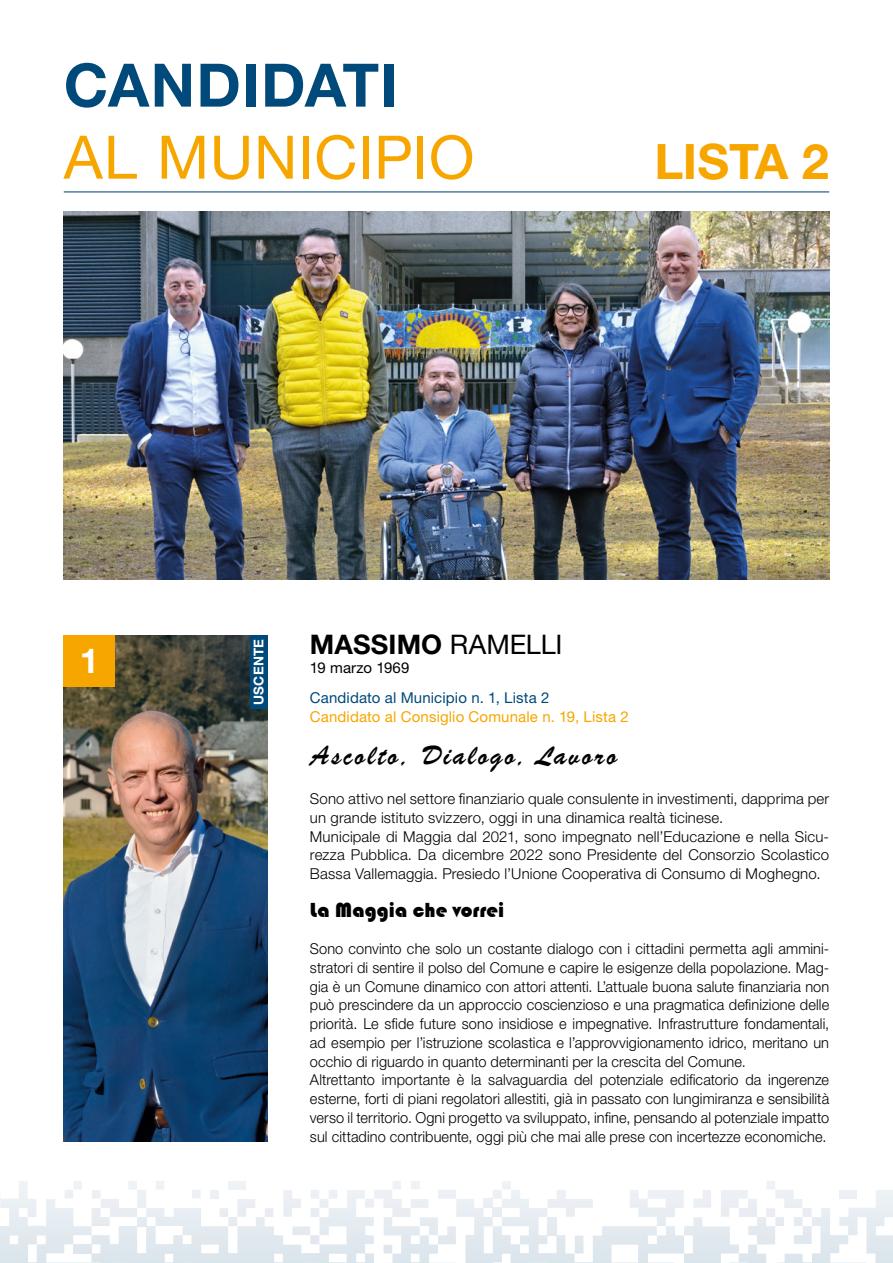
<style>
.page{position:relative;width:893px;height:1263px;background:#fff}
.page>*{position:absolute;margin:0;border:0;box-sizing:border-box;transform-origin:0 0}
.t1{font:60px "Helvetica Neue LT Std";letter-spacing:.01em;color:#f7a600}
.t2{font:700 60px "Helvetica Neue LT Std";letter-spacing:.015em;color:#00497b}
.t3{font:700 48.9px "Helvetica Neue LT Std";letter-spacing:-.01em;color:#f7a600}
.t4{font:700 34.5px "Helvetica Neue LT Std";color:#fff}
.t5{font:27px "Brush Script BT";letter-spacing:.1em;color:#000}
.t6{font:700 27px "Helvetica Neue LT Std";letter-spacing:.005em;color:#000}
.t7{font:21px "Bauhaus 93";color:#000}
.t8{font:300 15px/18.8px "Helvetica Neue LT Std";letter-spacing:.005em;color:#000}
.t9{font:15px "Helvetica Neue LT Std";letter-spacing:.01em;color:#f7a600}
.t10{font:15px "Helvetica Neue LT Std";letter-spacing:.01em;color:#00497b}
.t11{font:15px "Helvetica Neue LT Std";letter-spacing:.01em;color:#000}
.t12{font:700 13.5px "Helvetica Neue LT Std";letter-spacing:.015em;color:#fff}
.s1{font-weight:400}
</style>
<div class="page">
<svg style="left:1px;top:1181px;width:892px;height:82px"></svg>
<svg style="left:630px;top:1190px;width:54px;height:36px"></svg>
<svg style="left:547px;top:1189px;width:46px;height:28px"></svg>
<svg style="left:283px;top:1190px;width:18px;height:27px"></svg>
<svg style="left:237px;top:1199px;width:18px;height:18px"></svg>
<svg style="left:693px;top:1190px;width:18px;height:17px"></svg>
<div style="left:839px;top:1190px;width:18px;height:8px;background:#ecf0f4"></div>
<div style="left:229px;top:1181px;width:17px;height:8px;background:#eff3f6"></div>
<svg style="left:292px;top:1226px;width:27px;height:18px"></svg>
<div style="left:228px;top:1217px;width:9px;height:9px;background:#e6ebf0"></div>
<svg style="left:219px;top:1208px;width:9px;height:9px"></svg>
<svg style="left:265px;top:1208px;width:8px;height:9px"></svg>
<svg style="left:192px;top:1189px;width:9px;height:9px"></svg>
<div style="left:210px;top:1190px;width:9px;height:8px;background:#ecf0f4"></div>
<svg style="left:311px;top:1189px;width:26px;height:28px"></svg>
<svg style="left:65px;top:1181px;width:17px;height:17px"></svg>
<svg style="left:91px;top:1181px;width:55px;height:45px"></svg>
<svg style="left:156px;top:1181px;width:9px;height:9px"></svg>
<svg style="left:493px;top:1181px;width:18px;height:18px"></svg>
<svg style="left:721px;top:1181px;width:91px;height:63px"></svg>
<svg style="left:575px;top:1235px;width:8px;height:18px"></svg>
<div style="left:547px;top:1217px;width:9px;height:18px;background:#e5eaf0"></div>
<svg style="left:365px;top:1181px;width:91px;height:72px"></svg>
<div style="left:137px;top:1217px;width:9px;height:9px;background:#e6ebf0"></div>
<div style="left:73px;top:1244px;width:19px;height:9px;background:#dfe6ed"></div>
<div style="left:483px;top:1199px;width:10px;height:9px;background:#ebeff3"></div>
<div style="left:493px;top:1208px;width:9px;height:9px;background:#e9edf2"></div>
<svg style="left:0;top:1198px;width:1px;height:65px"></svg>
<img style="left:64px;top:635px;width:203px;height:507px">
<div style="left:64px;top:635px;width:51px;height:51px;background:#f7a600"></div>
<hr style="left:64px;top:191px;width:765px;height:1px;background:#00497b">
<img style="left:64px;top:212px;width:765px;height:367px">
<div style="left:250px;top:635px;width:17px;height:73px;background:#00497b"></div>
<h1 class="t2" style="left:64px;top:48px;width:335px">CANDIDATI</h1>
<h1 class="t1" style="left:64px;top:121px;width:412px">AL MUNICIPIO</h1>
<h2 class="t3" style="left:655px;top:131px;width:176px">LISTA 2</h2>
<h3 class="t4" style="left:80px;top:639px;width:21px">1</h3>
<p class="t12" style="left:250px;top:705px;width:67px;rotate:-90deg">USCENTE</p>
<h3 class="t6" style="left:310px;top:628px;width:254px">MASSIMO <span class="s1">RAMELLI</span></h3>
<p class="t11" style="left:310px;top:658px;width:101px">19 marzo 1969</p>
<p class="t10" style="left:310px;top:688px;width:241px">Candidato al Municipio n. 1, Lista 2</p>
<p class="t9" style="left:310px;top:707px;width:320px">Candidato al Consiglio Comunale n. 19, Lista 2</p>
<h3 class="t5" style="left:310px;top:739px;width:309px">Ascolto, Dialogo, Lavoro</h3>
<p class="t8" style="left:310px;top:789px;width:521px">Sono attivo nel settore finanziario quale consulente in investimenti, dapprima per un grande istituto svizzero, oggi in una dinamica realtà ticinese.<br>Municipale di Maggia dal 2021, sono impegnato nell’Educazione e nella Sicu&shy;rezza Pubblica. Da dicembre 2022 sono Presidente del Consorzio Scolastico Bassa Vallemaggia. Presiedo l’Unione Cooperativa di Consumo di Moghegno.</p>
<h3 class="t7" style="left:310px;top:898px;width:196px">La Maggia che vorrei</h3>
<p class="t8" style="left:310px;top:939px;width:521px">Sono convinto che solo un costante dialogo con i cittadini permetta agli ammini&shy;stratori di sentire il polso del Comune e capire le esigenze della popolazione. Mag&shy;gia è un Comune dinamico con attori attenti. L’attuale buona salute finanziaria non può prescindere da un approccio coscienzioso e una pragmatica definizione delle priorità. Le sfide future sono insidiose e impegnative. Infrastrutture fondamentali, ad esempio per l’istruzione scolastica e l’approvvigionamento idrico, meritano un occhio di riguardo in quanto determinanti per la crescita del Comune.<br>Altrettanto importante è la salvaguardia del potenziale edificatorio da ingerenze esterne, forti di piani regolatori allestiti, già in passato con lungimiranza e sensibilità verso il territorio. Ogni progetto va sviluppato, infine, pensando al potenziale impatto sul cittadino contribuente, oggi più che mai alle prese con incertezze economiche.</p>
</div>
